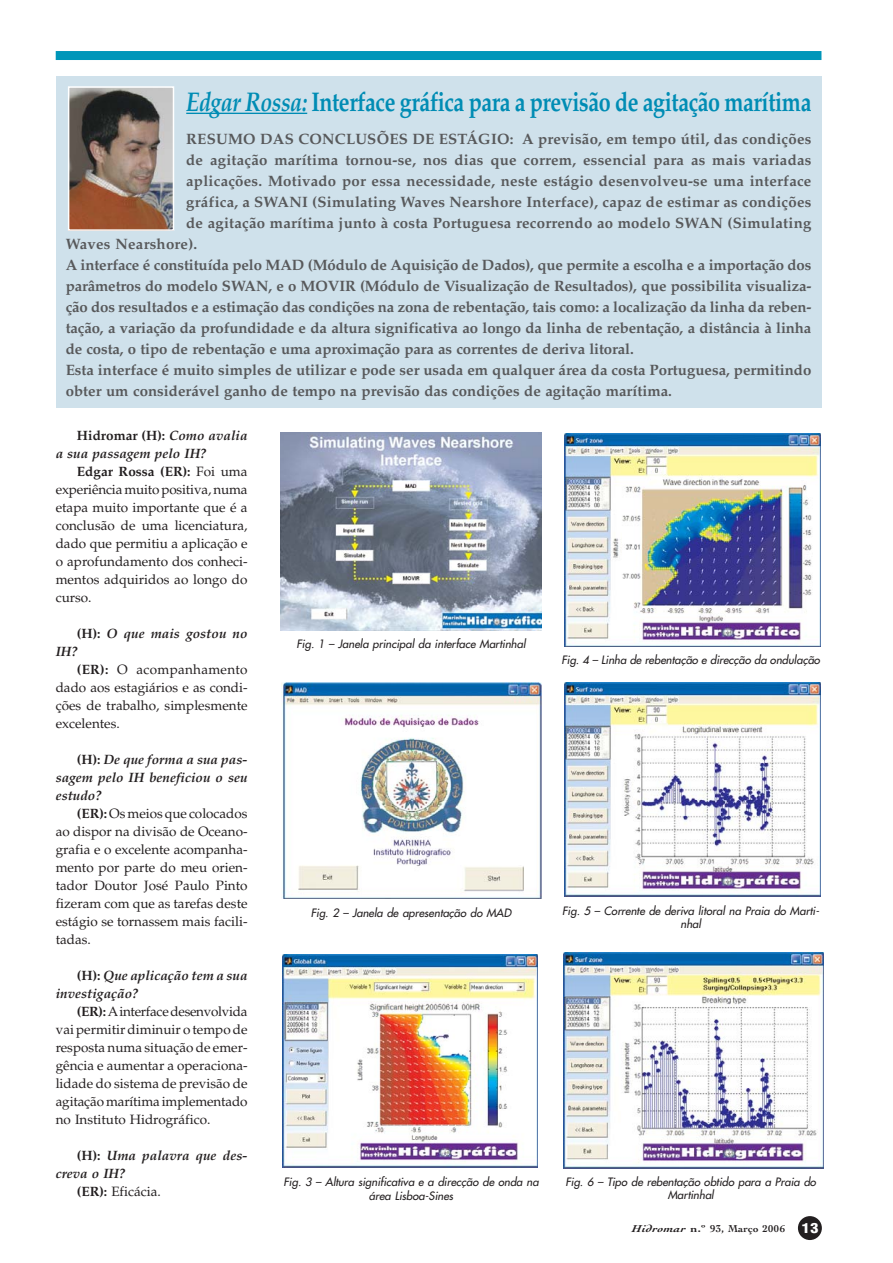
<style>
.page{position:relative;width:893px;height:1263px;background:#fff}
.page>*{position:absolute;margin:0;border:0;box-sizing:border-box;transform-origin:0 0}
.t1{font:700 27px "Palatino";letter-spacing:-.02em;color:#008cb4;scale:.8 1}
.t2{font:700 15px "Palatino";color:#58595b}
.t3{font:13.5px/18px "Palatino";color:#231f20;text-align:justify}
.t4{font:italic 700 13.5px/18px "Palatino";color:#231f20}
.t5{font:italic 11.25px/13.5px "Futura";color:#231f20;text-align:center}
.t6{font:700 10.5px "Cochin";letter-spacing:.025em;color:#231f20;scale:1.2 1}
.s1{font-style:italic}
.s2{font-style:normal}
.s3{font-weight:700}
.s4{font-family:"Helvetica";font-weight:900;font-stretch:condensed;font-size:13.5px;color:#fff}
</style>
<div class="page">
<div style="left:797px;top:1216px;width:24px;height:24px;background:#231f20;border-radius:50%"></div>
<div style="left:56px;top:51px;width:765px;height:9px;background:#0096b9"></div>
<div style="left:56px;top:77px;width:765px;height:331px;background:#cfe1eb"></div>
<hr style="left:186px;top:113px;width:121px;height:1px;background:#008cb4">
<img style="left:280px;top:432px;width:262px;height:199px">
<img style="left:282px;top:954px;width:256px;height:213px">
<img style="left:564px;top:683px;width:256px;height:213px">
<img style="left:563px;top:953px;width:260px;height:215px">
<img style="left:565px;top:433px;width:255px;height:214px">
<img style="left:281px;top:683px;width:260px;height:216px">
<img style="left:71px;top:89px;width:100px;height:139px">
<div style="left:68px;top:86px;width:106px;height:145px;border:2px solid #fff"></div>
<h1 class="t1" style="left:186px;top:91px;width:783px"><span class="s1">Edgar Rossa:</span> Interface gráfica para a previsão de agitação marítima</h1>
<p class="t2" style="left:186px;top:134px;width:626px">RESUMO DAS CONCLUSÕES DE ESTÁGIO: A previsão, em tempo útil, das condições</p>
<p class="t2" style="left:186px;top:155px;width:626px">de agitação marítima tornou-se, nos dias que correm, essencial para as mais variadas</p>
<p class="t2" style="left:186px;top:176px;width:626px">aplicações. Motivado por essa necessidade, neste estágio desenvolveu-se uma interface</p>
<p class="t2" style="left:186px;top:197px;width:626px">gráfica, a SWANI (Simulating Waves Nearshore Interface), capaz de estimar as condições</p>
<p class="t2" style="left:186px;top:218px;width:626px">de agitação marítima junto à costa Portuguesa recorrendo ao modelo SWAN (Simulating</p>
<p class="t2" style="left:66px;top:239px;width:133px">Waves Nearshore).</p>
<p class="t2" style="left:66px;top:260px;width:747px">A interface é constituída pelo MAD (Módulo de Aquisição de Dados), que permite a escolha e a importação dos</p>
<p class="t2" style="left:66px;top:281px;width:747px">parâmetros do modelo SWAN, e o MOVIR (Módulo de Visualização de Resultados), que possibilita visualiza-</p>
<p class="t2" style="left:66px;top:302px;width:747px">ção dos resultados e a estimação das condições na zona de rebentação, tais como: a localização da linha da reben-</p>
<p class="t2" style="left:66px;top:323px;width:747px">tação, a variação da profundidade e da altura significativa ao longo da linha de rebentação, a distância à linha</p>
<p class="t2" style="left:66px;top:344px;width:569px">de costa, o tipo de rebentação e uma aproximação para as correntes de deriva litoral.</p>
<p class="t2" style="left:66px;top:365px;width:747px">Esta interface é muito simples de utilizar e pode ser usada em qualquer área da costa Portuguesa, permitindo</p>
<p class="t2" style="left:66px;top:386px;width:607px">obter um considerável ganho de tempo na previsão das condições de agitação marítima.</p>
<p class="t4" style="left:56px;top:428px;width:193px;text-indent:21px"><span class="s2">Hidromar (H):</span> Como avalia a sua passagem pelo IH?</p>
<p class="t3" style="left:56px;top:464px;width:193px;text-indent:21px"><span class="s3">Edgar Rossa (ER):</span> Foi uma experiência muito positiva, numa etapa muito importante que é a conclusão de uma licenciatura, dado que permitiu a aplicação e o aprofundamento dos conheci&shy;mentos adquiridos ao longo do curso.</p>
<p class="t4" style="left:56px;top:626px;width:193px;text-indent:21px"><span class="s2">(H):</span> O que mais gostou no<br>IH?</p>
<p class="t3" style="left:56px;top:662px;width:193px;text-indent:21px"><span class="s3">(ER):</span> O acompanhamento dado aos estagiários e as condi&shy;ções de trabalho, simplesmente excelentes.</p>
<p class="t4" style="left:56px;top:752px;width:193px;text-align:justify;text-indent:21px"><span class="s2">(H):</span> De que forma a sua pas&shy;sagem pelo IH beneficiou o seu estudo?</p>
<p class="t3" style="left:56px;top:806px;width:193px;text-indent:21px"><span class="s3">(ER):</span> Os meios que colocados ao dispor na divisão de Oceano&shy;grafia e o excelente acompanha&shy;mento por parte do meu orien&shy;tador Doutor José Paulo Pinto fizeram com que as tarefas deste estágio se tornassem mais facili&shy;tadas.</p>
<p class="t4" style="left:56px;top:968px;width:193px;text-indent:21px"><span class="s2">(H):</span> Que aplicação tem a sua investigação?</p>
<p class="t3" style="left:56px;top:1004px;width:193px;text-indent:21px"><span class="s3">(ER):</span> Ainterface desenvolvida vai permitir diminuir o tempo de resposta numa situação de emer&shy;gência e aumentar a operaciona&shy;lidade do sistema de previsão de agitação marítima implementado no Instituto Hidrográfico.</p>
<p class="t4" style="left:77px;top:1148px;width:172px"><span class="s2">(H):</span> Uma palavra que des-</p>
<p class="t4" style="left:56px;top:1166px;width:71px">creva o IH?</p>
<p class="t3" style="left:77px;top:1184px;width:85px"><span class="s3">(ER):</span> Eficácia.</p>
<p class="t5" style="left:296px;top:638px;width:230px">Fig. 1 – Janela principal da interface Martinhal</p>
<p class="t5" style="left:561px;top:654px;width:260px">Fig. 4 – Linha de rebentação e direcção da ondulação</p>
<p class="t5" style="left:311px;top:907px;width:202px">Fig. 2 – Janela de apresentação do MAD</p>
<p class="t5" style="left:562px;top:905px;width:258px">Fig. 5 – Corrente de deriva litoral na Praia do Marti&shy;nhal</p>
<p class="t5" style="left:283px;top:1176px;width:256px">Fig. 3 – Altura significativa e a direcção de onda na área Lisboa-Sines</p>
<p class="t5" style="left:565px;top:1176px;width:252px">Fig. 6 – Tipo de rebentação obtido para a Praia do<br>Martinhal</p>
<p class="t6" style="left:632px;top:1224px;width:157px"><span class="s1">Hidromar</span> n.º 93, Março 2006 <span class="s4">13</span></p>
</div>
